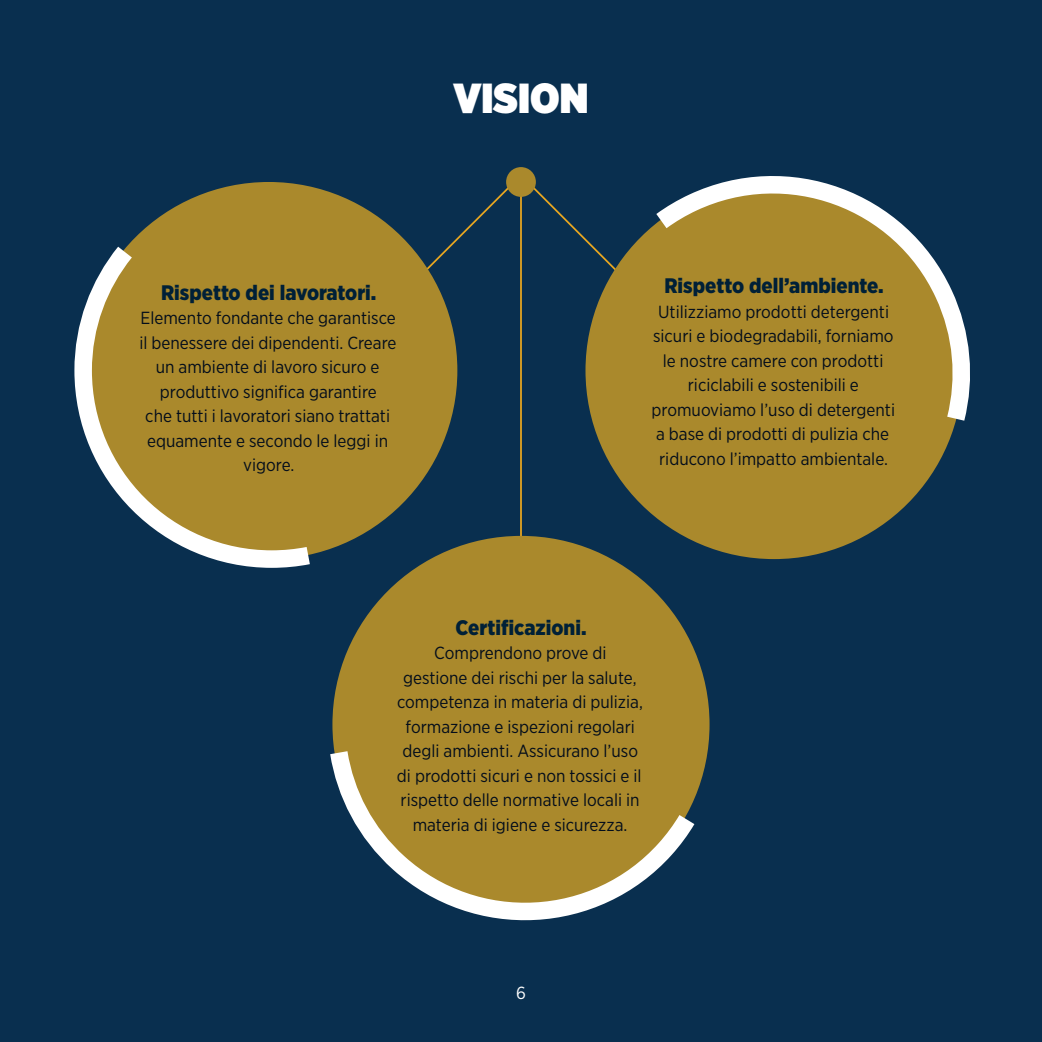
<style>
.page{position:relative;width:1042px;height:1042px;background:#092f4f}
.page>*{position:absolute;margin:0;border:0;box-sizing:border-box;transform-origin:0 0}
.t1{font:900 42px "Gotham Narrow";color:#fff}
.t2{font:900 21px "Gotham Narrow";color:#002037}
.t3{font:17.5px/24.5px "Gotham Narrow";color:#030d1b;text-align:center}
.t4{font:17.5px "Gotham Narrow";color:#fff}
</style>
<div class="page">
<hr style="left:520px;top:176px;width:2px;height:372px;background:#e9a720">
<svg style="left:254px;top:177px;width:263px;height:265px"></svg>
<svg style="left:520px;top:177px;width:112px;height:265px"></svg>
<div style="left:80px;top:182px;width:377px;height:377px;background:#aa892c;border-radius:50%"></div>
<svg style="left:74px;top:227px;width:255px;height:341px"></svg>
<div style="left:585px;top:182px;width:377px;height:377px;background:#aa892c;border-radius:50%"></div>
<div style="left:506px;top:167px;width:30px;height:30px;background:#aa892c;border-radius:50%"></div>
<div style="left:332px;top:536px;width:377px;height:377px;background:#aa892c;border-radius:50%"></div>
<svg style="left:330px;top:732px;width:380px;height:189px"></svg>
<svg style="left:637px;top:176px;width:331px;height:264px"></svg>
<h1 class="t1" style="left:454px;top:70px;width:136px">VISION</h1>
<p class="t2" style="left:161px;top:279px;width:217px">Rispetto dei lavoratori.</p>
<p class="t3" style="left:139px;top:306px;width:259px">Elemento fondante che garantisce il benessere dei dipendenti. Creare un ambiente di lavoro sicuro e produttivo significa garantire<br>che tutti i lavoratori siano trattati equamente e secondo le leggi in vigore.</p>
<p class="t2" style="left:664px;top:272px;width:221px">Rispetto dell’ambiente.</p>
<p class="t3" style="left:651px;top:299px;width:245px">Utilizziamo prodotti detergenti sicuri e biodegradabili, forniamo le nostre camere con prodotti riciclabili e sostenibili e promuoviamo l’uso di detergenti a base di prodotti di pulizia che riducono l’impatto ambientale.</p>
<p class="t2" style="left:455px;top:613px;width:132px">Certificazioni.</p>
<p class="t3" style="left:397px;top:640px;width:247px">Comprendono prove di<br>gestione dei rischi per la salute, competenza in materia di pulizia, formazione e ispezioni regolari degli ambienti. Assicurano l’uso di prodotti sicuri e non tossici e il rispetto delle normative locali in materia di igiene e sicurezza.</p>
<p class="t4" style="left:516px;top:982px;width:11px">6</p>
</div>
